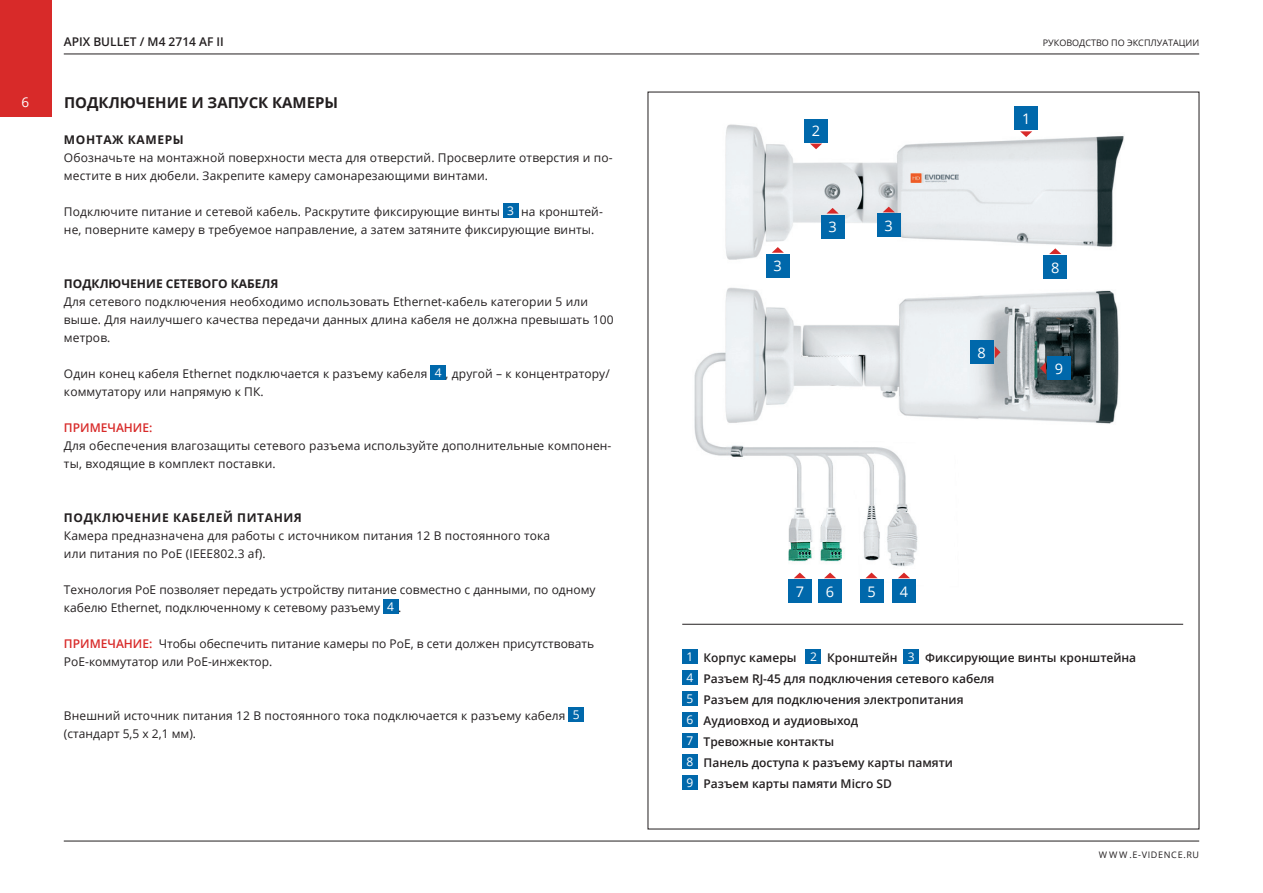
<style>
.page{position:relative;width:1263px;height:893px;background:#fff}
.page>*{position:absolute;margin:0;border:0;box-sizing:border-box;transform-origin:0 0}
.t1{font:700 15px "Open Sans";color:#231f20}
.t2{font:14.55px "Open Sans";color:#fff}
.t3{font:13.5px "Open Sans";color:#fff}
.t4{font:12px/18px "Open Sans";letter-spacing:.01em;color:#231f20}
.t5{font:600 12px/21px "Open Sans";color:#231f20}
.t6{font:700 12px "Open Sans";letter-spacing:.05em;color:#231f20}
.t7{font:700 12px "Open Sans";color:#231f20}
.t8{font:600 12px "Open Sans";color:#d82a29}
.t9{font:9px "Open Sans";color:#231f20}
.t10{font:9px "Open Sans";letter-spacing:.075em;color:#231f20}
.s1{color:#fff}
.s2{font-weight:600;color:#d82a29}
.s3{font-weight:400;color:#fff}
</style>
<div class="page">
<hr style="left:64px;top:841px;width:1135px;height:1px;background:#231f20">
<hr style="left:64px;top:54px;width:1135px;height:1px;background:#231f20">
<div style="left:0;top:0;width:51px;height:116px;background:#d82a29"></div>
<div style="left:682px;top:649px;width:15px;height:14px;background:#0068ab"></div>
<div style="left:806px;top:649px;width:15px;height:14px;background:#0068ab"></div>
<div style="left:904px;top:649px;width:15px;height:14px;background:#0068ab"></div>
<div style="left:682px;top:670px;width:15px;height:14px;background:#0068ab"></div>
<div style="left:682px;top:691px;width:15px;height:14px;background:#0068ab"></div>
<div style="left:682px;top:712px;width:15px;height:14px;background:#0068ab"></div>
<div style="left:682px;top:733px;width:15px;height:14px;background:#0068ab"></div>
<div style="left:682px;top:754px;width:15px;height:14px;background:#0068ab"></div>
<div style="left:682px;top:775px;width:15px;height:14px;background:#0068ab"></div>
<div style="left:503px;top:203px;width:15px;height:15px;background:#0068ab"></div>
<div style="left:431px;top:365px;width:15px;height:15px;background:#0068ab"></div>
<div style="left:383px;top:599px;width:15px;height:15px;background:#0068ab"></div>
<div style="left:569px;top:707px;width:15px;height:15px;background:#0068ab"></div>
<img style="left:694px;top:107px;width:430px;height:481px">
<svg style="left:1020px;top:131px;width:12px;height:6px"></svg>
<div style="left:1015px;top:107px;width:23px;height:23px;background:#0068ab"></div>
<svg style="left:1049px;top:248px;width:12px;height:6px"></svg>
<div style="left:1044px;top:256px;width:23px;height:23px;background:#0068ab"></div>
<svg style="left:898px;top:573px;width:12px;height:5px"></svg>
<div style="left:892px;top:580px;width:23px;height:23px;background:#0068ab"></div>
<svg style="left:1040px;top:362px;width:6px;height:12px"></svg>
<div style="left:1047px;top:357px;width:23px;height:23px;background:#0068ab"></div>
<svg style="left:865px;top:573px;width:13px;height:5px"></svg>
<div style="left:860px;top:580px;width:23px;height:23px;background:#0068ab"></div>
<svg style="left:824px;top:573px;width:12px;height:5px"></svg>
<div style="left:819px;top:580px;width:23px;height:23px;background:#0068ab"></div>
<svg style="left:794px;top:573px;width:12px;height:5px"></svg>
<div style="left:788px;top:580px;width:23px;height:23px;background:#0068ab"></div>
<svg style="left:810px;top:144px;width:12px;height:5px"></svg>
<div style="left:804px;top:119px;width:23px;height:23px;background:#0068ab"></div>
<svg style="left:995px;top:346px;width:5px;height:12px"></svg>
<div style="left:970px;top:341px;width:23px;height:23px;background:#0068ab"></div>
<hr style="left:682px;top:624px;width:501px;height:1px;background:#231f20">
<svg style="left:826px;top:208px;width:13px;height:6px"></svg>
<div style="left:821px;top:215px;width:23px;height:23px;background:#0068ab"></div>
<svg style="left:883px;top:207px;width:12px;height:5px"></svg>
<div style="left:877px;top:214px;width:23px;height:23px;background:#0068ab"></div>
<svg style="left:772px;top:247px;width:12px;height:6px"></svg>
<div style="left:766px;top:254px;width:23px;height:23px;background:#0068ab"></div>
<p class="t3" style="left:22px;top:92px;width:9px">6</p>
<p class="t5" style="left:64px;top:31px;width:162px">APIX BULLET / M4 2714 AF II</p>
<p class="t9" style="left:1043px;top:36px;width:158px">РУКОВОДСТВО ПО ЭКСПЛУАТАЦИИ</p>
<p class="t1" style="left:64px;top:92px;width:276px">ПОДКЛЮЧЕНИЕ И ЗАПУСК КАМЕРЫ</p>
<p class="t6" style="left:64px;top:131px;width:121px">МОНТАЖ КАМЕРЫ</p>
<p class="t4" style="left:64px;top:148px;width:550px">Обозначьте на монтажной поверхности места для отверстий. Просверлите отверстия и по&shy;местите в них дюбели. Закрепите камеру самонарезающими винтами.</p>
<p class="t4" style="left:64px;top:202px;width:540px">Подключите питание и сетевой кабель. Раскрутите фиксирующие винты <span class="s1">3</span> на кронштей&shy;не, поверните камеру в требуемое направление, а затем затяните фиксирующие винты.</p>
<p class="t7" style="left:64px;top:275px;width:216px">ПОДКЛЮЧЕНИЕ СЕТЕВОГО КАБЕЛЯ</p>
<p class="t4" style="left:64px;top:292px;width:551px">Для сетевого подключения необходимо использовать Ethernet-кабель категории 5 или выше. Для наилучшего качества передачи данных длина кабеля не должна превышать 100 метров.</p>
<p class="t4" style="left:64px;top:364px;width:547px">Один конец кабеля Ethernet подключается к разъему кабеля <span class="s1">4</span> , другой – к концентратору/ коммутатору или напрямую к ПК.</p>
<p class="t8" style="left:64px;top:419px;width:90px">ПРИМЕЧАНИE:</p>
<p class="t4" style="left:64px;top:436px;width:549px">Для обеспечения влагозащиты сетевого разъема используйте дополнительные компонен&shy;ты, входящие в комплект поставки.</p>
<p class="t6" style="left:64px;top:509px;width:239px">ПОДКЛЮЧЕНИЕ КАБЕЛЕЙ ПИТАНИЯ</p>
<p class="t4" style="left:64px;top:526px;width:488px">Камера предназначена для работы с источником питания 12 В постоянного тока или питания по РоЕ (IEEE802.3 af).</p>
<p class="t4" style="left:64px;top:580px;width:533px">Технология РоЕ позволяет передать устройству питание совместно с данными, по одному кабелю Ethernet, подключенному к сетевому разъему <span class="s1">4</span> .</p>
<p class="t4" style="left:64px;top:634px;width:532px"><span class="s2">ПРИМЕЧАНИE:</span> Чтобы обеспечить питание камеры по РоЕ, в сети должен присутствовать<br>РоЕ-коммутатор или PoE-инжектор.</p>
<p class="t4" style="left:64px;top:706px;width:517px">Внешний источник питания 12 В постоянного тока подключается к разъему кабеля <span class="s1">5 </span>(стандарт 5,5 х 2,1 мм).</p>
<p class="t2" style="left:812px;top:121px;width:10px">2</p>
<p class="t2" style="left:774px;top:256px;width:10px">3</p>
<p class="t2" style="left:828px;top:217px;width:10px">3</p>
<p class="t2" style="left:884px;top:216px;width:10px">3</p>
<p class="t2" style="left:1022px;top:109px;width:10px">1</p>
<p class="t2" style="left:977px;top:343px;width:10px">8</p>
<p class="t2" style="left:1051px;top:257px;width:10px">8</p>
<p class="t2" style="left:1055px;top:358px;width:10px">9</p>
<p class="t2" style="left:796px;top:582px;width:10px">7</p>
<p class="t2" style="left:826px;top:582px;width:10px">6</p>
<p class="t2" style="left:867px;top:582px;width:10px">5</p>
<p class="t2" style="left:900px;top:582px;width:10px">4</p>
<p class="t5" style="left:686px;top:647px;width:451px"><span class="s3">1</span> Корпус камеры <span class="s3">2</span> Кронштейн <span class="s3">3</span> Фиксирующие винты кронштейна <span class="s3">4</span> Разъем RJ-45 для подключения сетевого кабеля<br><span class="s3">5</span> Разъем для подключения электропитания<br><span class="s3">6</span> Аудиовход и аудиовыход<br><span class="s3">7</span> Тревожные контакты<br><span class="s3">8</span> Панель доступа к разъему карты памяти<br><span class="s3">9</span> Разъем карты памяти Micro SD</p>
<p class="t10" style="left:1099px;top:848px;width:102px">WWW.E-VIDENCE.RU</p>
</div>
